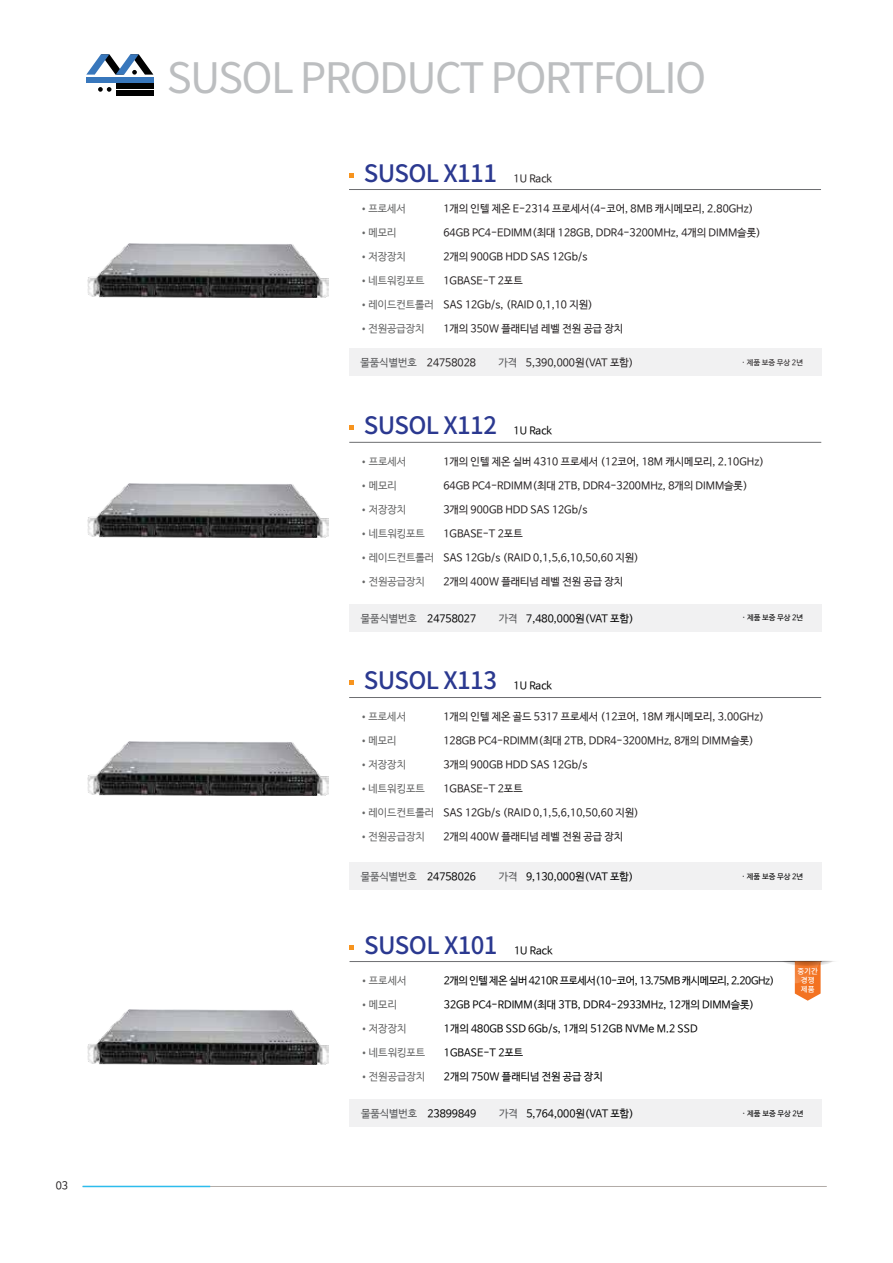
<style>
.page{position:relative;width:893px;height:1263px;background:#fff}
.page>*{position:absolute;margin:0;border:0;box-sizing:border-box;transform-origin:0 0}
.t1{font:42px "Noto Sans CJ Kkr";letter-spacing:-.04em;color:#bcbec0}
.t2{font:500 24px "Noto Sans KR";letter-spacing:-.025em;color:#2b3990}
.t3{font:10.5px "Nanum Barun Gothic";color:#231f20}
.t4{font:10.5px "Nanum Barun Gothic";color:#000}
.t5{font:10.5px "Nanum Barun Gothic";color:#666767}
.t6{font:10.5px "Nanum Barun Gothic";letter-spacing:-.04em;color:#000}
.t7{font:7.5px "Nanum Barun Gothic";color:#000}
.t8{font:7.5px "Nanum Barun Gothic";color:#231f20}
.t9{font:500 7.5px/9px "Noto Sans KR";color:#fff;text-align:center}
.s1{color:#58595b}
</style>
<div class="page">
<div style="left:349px;top:348px;width:472px;height:28px;background:#f1f1f2"></div>
<hr style="left:349px;top:189px;width:472px;height:1px;background:#6d6e71">
<div style="left:349px;top:604px;width:472px;height:28px;background:#f1f1f2"></div>
<hr style="left:349px;top:442px;width:472px;height:1px;background:#6d6e71">
<svg style="left:349px;top:680px;width:4px;height:4px"></svg>
<div style="left:349px;top:862px;width:472px;height:28px;background:#f1f1f2"></div>
<hr style="left:349px;top:697px;width:472px;height:1px;background:#6d6e71">
<svg style="left:349px;top:173px;width:4px;height:4px"></svg>
<svg style="left:349px;top:425px;width:4px;height:4px"></svg>
<img style="left:88px;top:243px;width:241px;height:55px">
<img style="left:88px;top:483px;width:241px;height:55px">
<img style="left:88px;top:741px;width:241px;height:55px">
<img style="left:88px;top:1010px;width:241px;height:54px">
<div style="left:349px;top:1099px;width:472px;height:28px;background:#f1f1f2"></div>
<hr style="left:349px;top:961px;width:472px;height:1px;background:#6d6e71">
<div style="left:789px;top:949px;width:32px;height:34px;background:linear-gradient(to right,#fff,#fff)"></div>
<svg style="left:784px;top:961px;width:50px;height:40px"></svg>
<svg style="left:350px;top:945px;width:4px;height:4px"></svg>
<div style="left:86px;top:77px;width:67px;height:5px;background:#3877bc"></div>
<svg style="left:98px;top:87px;width:13px;height:5px"></svg>
<svg style="left:86px;top:54px;width:67px;height:21px"></svg>
<div style="left:116px;top:83px;width:37px;height:6px;background:#010101"></div>
<div style="left:116px;top:90px;width:37px;height:5px;background:#010101"></div>
<hr style="left:83px;top:1186px;width:744px;height:1px;background:#b1aba7">
<hr style="left:83px;top:1186px;width:127px;height:1px;background:#2dbced">
<p class="t3" style="left:56px;top:1181px;width:13px">03</p>
<h1 class="t1" style="left:167px;top:54px;width:541px">SUSOL PRODUCT PORTFOLIO</h1>
<h2 class="t2" style="left:364px;top:159px;width:135px">SUSOL X111</h2>
<p class="t5" style="left:359px;top:203px;width:48px">•프로세서</p>
<p class="t5" style="left:359px;top:227px;width:39px">•메모리</p>
<p class="t5" style="left:359px;top:251px;width:48px">•저장장치</p>
<p class="t5" style="left:359px;top:275px;width:67px">•네트워킹포트</p>
<p class="t5" style="left:359px;top:299px;width:76px">•레이드컨트롤러</p>
<p class="t5" style="left:359px;top:323px;width:67px">•전원공급장치</p>
<p class="t3" style="left:514px;top:173px;width:40px">1U Rack</p>
<p class="t3" style="left:443px;top:203px;width:311px">1개의 인텔 제온 E-2314 프로세서(4-코어, 8MB 캐시메모리, 2.80GHz)</p>
<p class="t3" style="left:443px;top:227px;width:319px">64GB PC4-EDIMM(최대 128GB, DDR4-3200MHz, 4개의 DIMM슬롯)</p>
<p class="t3" style="left:443px;top:251px;width:146px">2개의 900GB HDD SAS 12Gb/s</p>
<p class="t3" style="left:443px;top:275px;width:81px">1GBASE-T 2포트</p>
<p class="t3" style="left:443px;top:299px;width:151px">SAS 12Gb/s, (RAID 0,1,10 지원)</p>
<p class="t3" style="left:443px;top:323px;width:181px">1개의 350W 플래티넘 레벨 전원 공급 장치</p>
<p class="t3" style="left:361px;top:357px;width:117px"><span class="s1">물품식별번호</span> 24758028</p>
<p class="t3" style="left:499px;top:357px;width:136px"><span class="s1">가격</span> 5,390,000원(VAT 포함)</p>
<p class="t8" style="left:742px;top:358px;width:63px">· 제품 보증 무상 2년</p>
<h2 class="t2" style="left:364px;top:411px;width:135px">SUSOL X112</h2>
<p class="t5" style="left:359px;top:456px;width:48px">•프로세서</p>
<p class="t5" style="left:359px;top:480px;width:39px">•메모리</p>
<p class="t5" style="left:359px;top:504px;width:48px">•저장장치</p>
<p class="t5" style="left:359px;top:528px;width:67px">•네트워킹포트</p>
<p class="t5" style="left:359px;top:552px;width:76px">•레이드컨트롤러</p>
<p class="t5" style="left:359px;top:576px;width:67px">•전원공급장치</p>
<p class="t4" style="left:361px;top:613px;width:117px"><span class="s1">물품식별번호</span> 24758027</p>
<p class="t4" style="left:499px;top:613px;width:136px"><span class="s1">가격</span> 7,480,000원(VAT 포함)</p>
<p class="t7" style="left:742px;top:614px;width:63px">· 제품 보증 무상 2년</p>
<p class="t4" style="left:514px;top:425px;width:40px">1U Rack</p>
<p class="t3" style="left:443px;top:456px;width:322px">1개의 인텔 제온 실버 4310 프로세서 (12코어, 18M 캐시메모리, 2.10GHz)</p>
<p class="t3" style="left:443px;top:480px;width:306px">64GB PC4-RDIMM(최대 2TB, DDR4-3200MHz, 8개의 DIMM슬롯)</p>
<p class="t3" style="left:443px;top:504px;width:146px">3개의 900GB HDD SAS 12Gb/s</p>
<p class="t3" style="left:443px;top:528px;width:81px">1GBASE-T 2포트</p>
<p class="t3" style="left:443px;top:552px;width:197px">SAS 12Gb/s (RAID 0,1,5,6,10,50,60 지원)</p>
<p class="t3" style="left:443px;top:576px;width:181px">2개의 400W 플래티넘 레벨 전원 공급 장치</p>
<h2 class="t2" style="left:364px;top:667px;width:135px">SUSOL X113</h2>
<p class="t5" style="left:359px;top:711px;width:48px">•프로세서</p>
<p class="t5" style="left:359px;top:735px;width:39px">•메모리</p>
<p class="t5" style="left:359px;top:759px;width:48px">•저장장치</p>
<p class="t5" style="left:359px;top:783px;width:67px">•네트워킹포트</p>
<p class="t5" style="left:359px;top:807px;width:76px">•레이드컨트롤러</p>
<p class="t5" style="left:359px;top:831px;width:67px">•전원공급장치</p>
<p class="t4" style="left:361px;top:871px;width:117px"><span class="s1">물품식별번호</span> 24758026</p>
<p class="t4" style="left:499px;top:871px;width:136px"><span class="s1">가격</span> 9,130,000원(VAT 포함)</p>
<p class="t7" style="left:742px;top:872px;width:63px">· 제품 보증 무상 2년</p>
<p class="t4" style="left:514px;top:680px;width:40px">1U Rack</p>
<p class="t3" style="left:443px;top:711px;width:322px">1개의 인텔 제온 골드 5317 프로세서 (12코어, 18M 캐시메모리, 3.00GHz)</p>
<p class="t3" style="left:443px;top:735px;width:312px">128GB PC4-RDIMM(최대 2TB, DDR4-3200MHz, 8개의 DIMM슬롯)</p>
<p class="t3" style="left:443px;top:759px;width:146px">3개의 900GB HDD SAS 12Gb/s</p>
<p class="t3" style="left:443px;top:783px;width:81px">1GBASE-T 2포트</p>
<p class="t3" style="left:443px;top:807px;width:197px">SAS 12Gb/s (RAID 0,1,5,6,10,50,60 지원)</p>
<p class="t3" style="left:443px;top:831px;width:181px">2개의 400W 플래티넘 레벨 전원 공급 장치</p>
<h2 class="t2" style="left:364px;top:931px;width:135px">SUSOL X101</h2>
<p class="t5" style="left:360px;top:975px;width:48px">•프로세서</p>
<p class="t5" style="left:360px;top:999px;width:39px">•메모리</p>
<p class="t5" style="left:360px;top:1023px;width:48px">•저장장치</p>
<p class="t5" style="left:360px;top:1047px;width:67px">•네트워킹포트</p>
<p class="t5" style="left:360px;top:1071px;width:67px">•전원공급장치</p>
<p class="t4" style="left:514px;top:945px;width:40px">1U Rack</p>
<p class="t9" style="left:797px;top:967px;width:22px">중기간 경쟁 제품</p>
<p class="t6" style="left:444px;top:975px;width:332px">2개의 인텔 제온 실버 4210R 프로세서(10-코어, 13.75MB 캐시메모리, 2.20GHz)</p>
<p class="t4" style="left:444px;top:999px;width:312px">32GB PC4-RDIMM(최대 3TB, DDR4-2933MHz, 12개의 DIMM슬롯)</p>
<p class="t4" style="left:444px;top:1023px;width:255px">1개의 480GB SSD 6Gb/s, 1개의 512GB NVMe M.2 SSD</p>
<p class="t4" style="left:444px;top:1047px;width:81px">1GBASE-T 2포트</p>
<p class="t4" style="left:444px;top:1071px;width:160px">2개의 750W 플래티넘 전원 공급 장치</p>
<p class="t4" style="left:361px;top:1108px;width:117px"><span class="s1">물품식별번호</span> 23899849</p>
<p class="t4" style="left:499px;top:1108px;width:136px"><span class="s1">가격</span> 5,764,000원(VAT 포함)</p>
<p class="t7" style="left:742px;top:1109px;width:63px">· 제품 보증 무상 2년</p>
</div>
